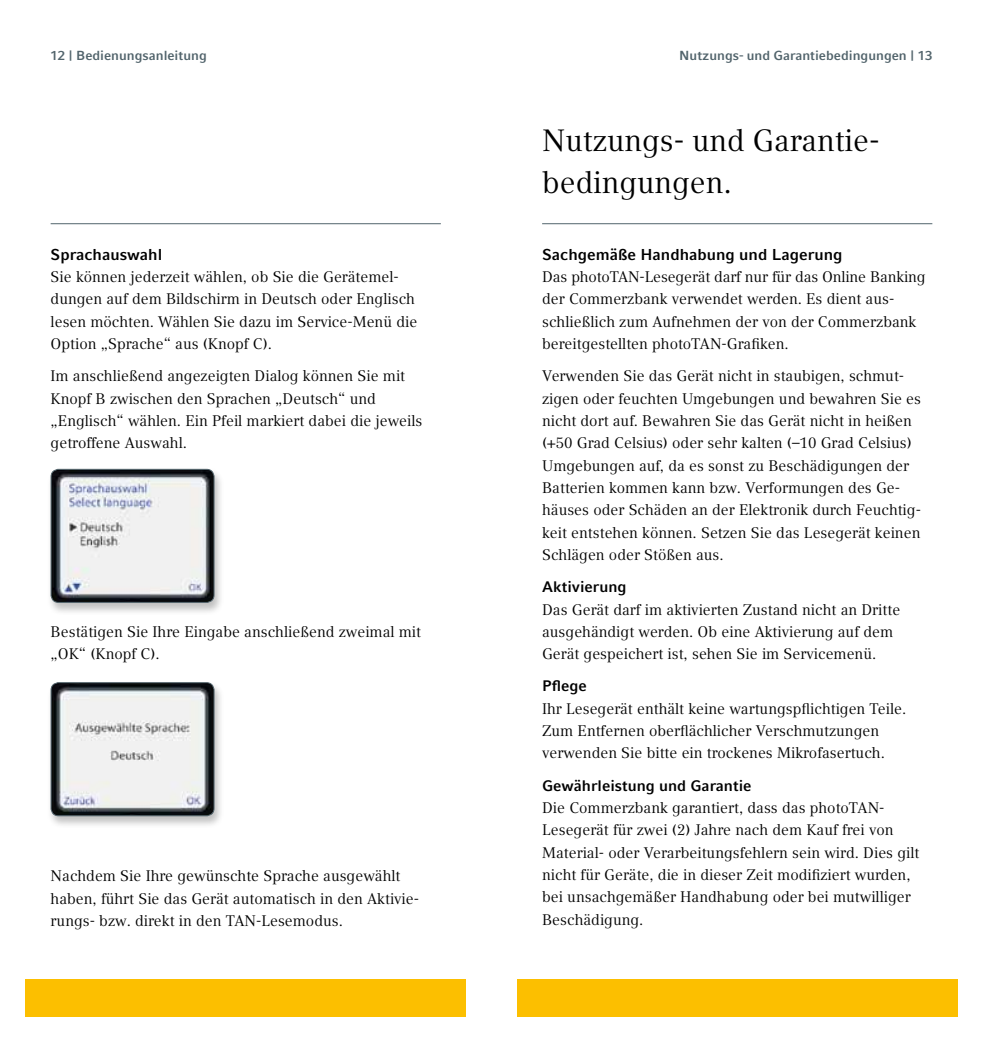
<style>
.page{position:relative;width:983px;height:1042px;background:#fff}
.page>*{position:absolute;margin:0;border:0;box-sizing:border-box;transform-origin:0 0}
.t1{font:30.62px/42px "Commerzbank Compatil Text";color:#000}
.t2{font:700 15.75px "Commerzbank Compatil Fact";color:#000}
.t3{font:15.22px/22.4px "Commerzbank Compatil Text";color:#000}
.t4{font:700 15.22px "Commerzbank Compatil Fact";color:#000}
.t5{font:700 13.12px "Commerzbank Compatil Fact";color:#52646c}
</style>
<div class="page">
<div style="left:25px;top:979px;width:441px;height:37px;background:#fcbf00"></div>
<div style="left:516px;top:979px;width:441px;height:37px;background:#fcbf00"></div>
<hr style="left:51px;top:223px;width:390px;height:1px;background:#52646c">
<hr style="left:542px;top:223px;width:390px;height:1px;background:#52646c">
<div style="left:47px;top:680px;width:177px;height:148px;background:#000;opacity:.25"></div>
<img style="left:51px;top:683px;width:163px;height:133px">
<div style="left:51px;top:682px;width:163px;height:134px;border:1px solid #52646c;border-radius:7px"></div>
<div style="left:47px;top:467px;width:177px;height:148px;background:#000;opacity:.25"></div>
<img style="left:51px;top:469px;width:163px;height:133px">
<div style="left:51px;top:469px;width:163px;height:134px;border:1px solid #52646c;border-radius:7px"></div>
<p class="t5" style="left:51px;top:48px;width:158px">12 | Bedienungsanleitung</p>
<p class="t5" style="left:679px;top:48px;width:254px">Nutzungs- und Garantiebedingungen | 13</p>
<p class="t2" style="left:51px;top:245px;width:113px">Sprachauswahl</p>
<p class="t3" style="left:51px;top:266px;width:368px">Sie können jederzeit wählen, ob Sie die Gerätemel&shy;dungen auf dem Bildschirm in Deutsch oder Englisch lesen möchten. Wählen Sie dazu im Service-Menü die Option „Sprache“ aus (Knopf C).</p>
<p class="t3" style="left:51px;top:365px;width:373px">Im anschließend angezeigten Dialog können Sie mit Knopf B zwischen den Sprachen „Deutsch“ und „Englisch“ wählen. Ein Pfeil markiert dabei die jeweils getroffene Auswahl.</p>
<p class="t3" style="left:51px;top:620px;width:372px">Bestätigen Sie Ihre Eingabe anschließend zweimal mit „OK“ (Knopf C).</p>
<p class="t3" style="left:51px;top:865px;width:370px">Nachdem Sie Ihre gewünschte Sprache ausgewählt haben, führt Sie das Gerät automatisch in den Aktivie&shy;rungs- bzw. direkt in den TAN-Lesemodus.</p>
<h1 class="t1" style="left:542px;top:120px;width:339px">Nutzungs- und Garantie&shy;bedingungen.</h1>
<p class="t2" style="left:542px;top:245px;width:302px">Sachgemäße Handhabung und Lagerung</p>
<p class="t3" style="left:542px;top:266px;width:385px">Das photoTAN-Lesegerät darf nur für das Online Banking der Commerzbank verwendet werden. Es dient aus&shy;schließlich zum Aufnehmen der von der Commerzbank bereitgestellten photoTAN-Grafiken.</p>
<p class="t3" style="left:542px;top:365px;width:380px">Verwenden Sie das Gerät nicht in staubigen, schmut&shy;zigen oder feuchten Umgebungen und bewahren Sie es nicht dort auf. Bewahren Sie das Gerät nicht in heißen (+50 Grad Celsius) oder sehr kalten (–10 Grad Celsius)<br>Umgebungen auf, da es sonst zu Beschädigungen der Batterien kommen kann bzw. Verformungen des Ge&shy;häuses oder Schäden an der Elektronik durch Feuchtig&shy;keit entstehen können. Setzen Sie das Lesegerät keinen Schlägen oder Stößen aus.</p>
<p class="t4" style="left:542px;top:578px;width:86px">Aktivierung</p>
<p class="t3" style="left:542px;top:598px;width:359px">Das Gerät darf im aktivierten Zustand nicht an Dritte ausgehändigt werden. Ob eine Aktivierung auf dem<br>Gerät gespeichert ist, sehen Sie im Servicemenü.</p>
<p class="t4" style="left:542px;top:677px;width:46px">Pflege</p>
<p class="t3" style="left:542px;top:697px;width:365px">Ihr Lesegerät enthält keine wartungspflichtigen Teile.<br>Zum Entfernen oberflächlicher Verschmutzungen verwenden Sie bitte ein trockenes Mikrofasertuch.</p>
<p class="t4" style="left:542px;top:776px;width:211px">Gewährleistung und Garantie</p>
<p class="t3" style="left:542px;top:797px;width:379px">Die Commerzbank garantiert, dass das photoTAN-Lesegerät für zwei (2) Jahre nach dem Kauf frei von Material- oder Verarbeitungsfehlern sein wird. Dies gilt nicht für Geräte, die in dieser Zeit modifiziert wurden, bei unsachgemäßer Handhabung oder bei mutwilliger Beschädigung.</p>
</div>
